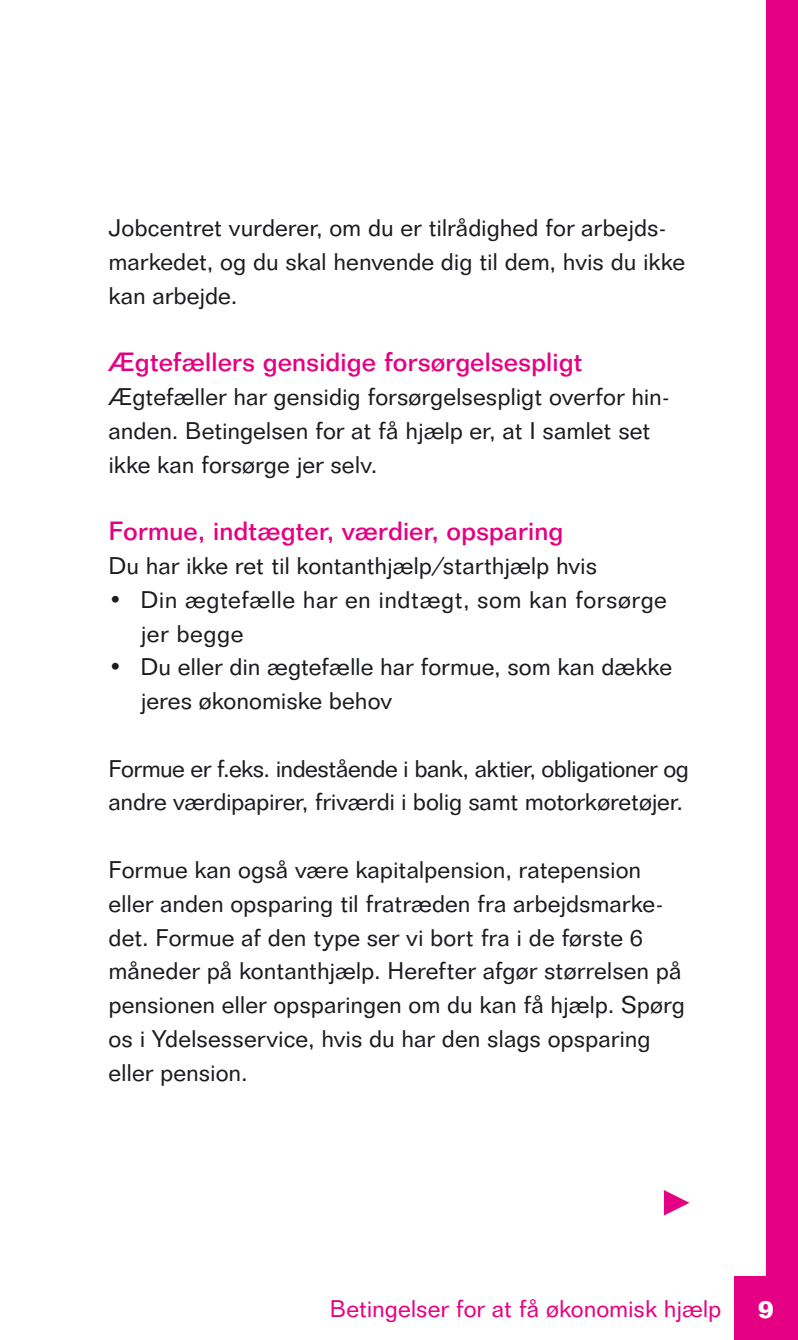
<style>
.page{position:relative;width:798px;height:1340px;background:#fff}
.page>*{position:absolute;margin:0;border:0;box-sizing:border-box;transform-origin:0 0}
.t1{font:500 25.88px "Folio BT";letter-spacing:-.01em;color:#e50083}
.t2{font:700 24.75px "Folio BT";color:#fff}
.t3{font:23.62px/33.8px "Folio BT";letter-spacing:-.005em;color:#1b1c20}
.t4{font:23.62px/33.8px "Folio BT";letter-spacing:.02em;color:#1b1c20}
.t5{font:23.62px "Folio BT";letter-spacing:-.005em;color:#e50083}
</style>
<div class="page">
<div style="left:765px;top:0;width:32px;height:1339px;background:#e50083"></div>
<div style="left:733px;top:1276px;width:64px;height:63px;background:#e50083"></div>
<svg style="left:663px;top:1190px;width:26px;height:25px"></svg>
<p class="t3" style="left:108px;top:211px;width:578px">Jobcentret vurderer, om du er tilrådighed for arbejds&shy;markedet, og du skal henvende dig til dem, hvis du ikke kan arbejde.</p>
<p class="t1" style="left:108px;top:346px;width:476px">Ægtefællers gensidige forsørgelsespligt</p>
<p class="t3" style="left:108px;top:380px;width:562px">Ægtefæller har gensidig forsørgelsespligt overfor hin&shy;anden. Betingelsen for at få hjælp er, at I samlet set ikke kan forsørge jer selv.</p>
<p class="t1" style="left:108px;top:515px;width:456px">Formue, indtægter, værdier, opsparing</p>
<p class="t3" style="left:108px;top:548px;width:490px">Du har ikke ret til kontanthjælp/starthjælp hvis</p>
<p class="t4" style="left:140px;top:582px;width:528px;text-indent:-32px">• Din ægtefælle har en indtægt, som kan forsørge jer begge</p>
<p class="t3" style="left:140px;top:650px;width:533px;text-indent:-32px">• Du eller din ægtefælle har formue, som kan dække jeres økonomiske behov</p>
<p class="t3" style="left:108px;top:751px;width:582px">Formue er f.eks. indestående i bank, aktier, obligationer og andre værdipapirer, friværdi i bolig samt motorkøretøjer.</p>
<p class="t3" style="left:108px;top:852px;width:577px">Formue kan også være kapitalpension, ratepension eller anden opsparing til fratræden fra arbejdsmarke&shy;det. Formue af den type ser vi bort fra i de første 6 måneder på kontanthjælp. Herefter afgør størrelsen på pensionen eller opsparingen om du kan få hjælp. Spørg os i Ydelsesservice, hvis du har den slags opsparing eller pension.</p>
<p class="t5" style="left:330px;top:1294px;width:393px">Betingelser for at få økonomisk hjælp</p>
<p class="t2" style="left:757px;top:1298px;width:18px">9</p>
</div>
